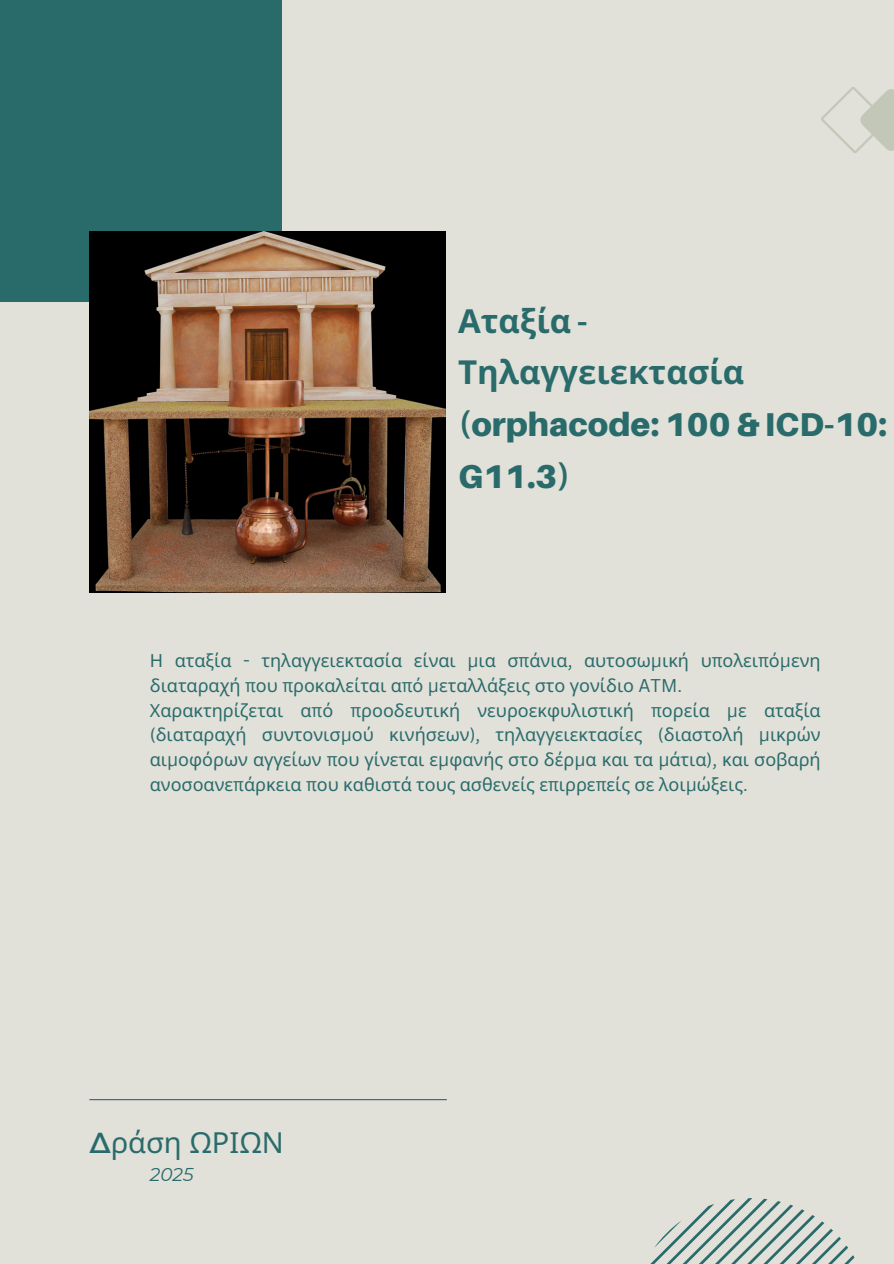
<style>
.page{position:relative;width:894px;height:1264px;background:#fff}
.page>*{position:absolute;margin:0;border:0;box-sizing:border-box;transform-origin:0 0}
.t1{font:900 33px/51.8px "Aileron";color:#296b6b}
.t2{font:28.95px "Noto Sans";color:#296b6b}
.t3{font:italic 18.6px "Montserrat";color:#296b6b}
.t4{font:18px/24.8px "Noto Sans";color:#296b6b}
.s1{font-family:"Noto Sans";font-weight:700}
.s2{font-family:"Canva Sans"}
.s3{font-family:"Montserrat"}
</style>
<div class="page">
<div style="left:0;top:0;width:893px;height:1263px;background:#e1e0d9"></div>
<div style="left:0;top:0;width:281px;height:302px;background:#296b6b"></div>
<hr style="left:89px;top:1099px;width:357px;height:1px;background:#296b6b">
<svg style="left:821px;top:87px;width:72px;height:66px"></svg>
<svg style="left:651px;top:1198px;width:204px;height:65px"></svg>
<img style="left:89px;top:231px;width:356px;height:362px">
<p class="t1" style="left:458px;top:294px;width:430px"><span class="s1">Αταξία</span> -<br><span class="s1">Τηλαγγειεκτασία </span>(orphacode: 100 &amp; ICD-10:<br>G11.3)</p>
<p class="t4" style="left:150px;top:647px;width:672px">Η αταξία <span class="s2">-</span> τηλαγγειεκτασία είναι <span class="s2">μ</span>ια σ<span class="s2">π</span>άνια<span class="s2">,</span> αυτοσω<span class="s2">μ</span>ική υ<span class="s2">π</span>ολει<span class="s2">π</span>ό<span class="s2">μ</span>ενη διαταραχή <span class="s2">π</span>ου <span class="s2">π</span>ροκαλείται α<span class="s2">π</span>ό <span class="s2">μ</span>εταλλάξεις στο γονίδιο <span class="s2">ATM.</span></p>
<h1 class="t4" style="left:150px;top:697px;width:672px;text-align:justify">Χαρακτηρίζεται α<span class="s2">π</span>ό <span class="s2">π</span>ροοδευτική νευροεκφυλιστική <span class="s2">π</span>ορεία <span class="s2">μ</span>ε αταξία <span class="s2">(</span>διαταραχή συντονισ<span class="s2">μ</span>ού κινήσεων<span class="s2">),</span> τηλαγγειεκτασίες <span class="s2">(</span>διαστολή <span class="s2">μ</span>ικρών αι<span class="s2">μ</span>οφόρων αγγείων <span class="s2">π</span>ου γίνεται ε<span class="s2">μ</span>φανής στο δέρ<span class="s2">μ</span>α και τα <span class="s2">μ</span>άτια<span class="s2">),</span> και σοβαρή ανοσοανε<span class="s2">π</span>άρκεια <span class="s2">π</span>ου καθιστά τους ασθενείς ε<span class="s2">π</span>ιρρε<span class="s2">π</span>είς σε λοι<span class="s2">μ</span>ώξεις<span class="s2">.</span></h1>
<p class="t2" style="left:89px;top:1121px;width:196px"><span class="s3">Δ</span>ράση ΩΡΙΩΝ</p>
<p class="t3" style="left:150px;top:1162px;width:45px">2025</p>
</div>
